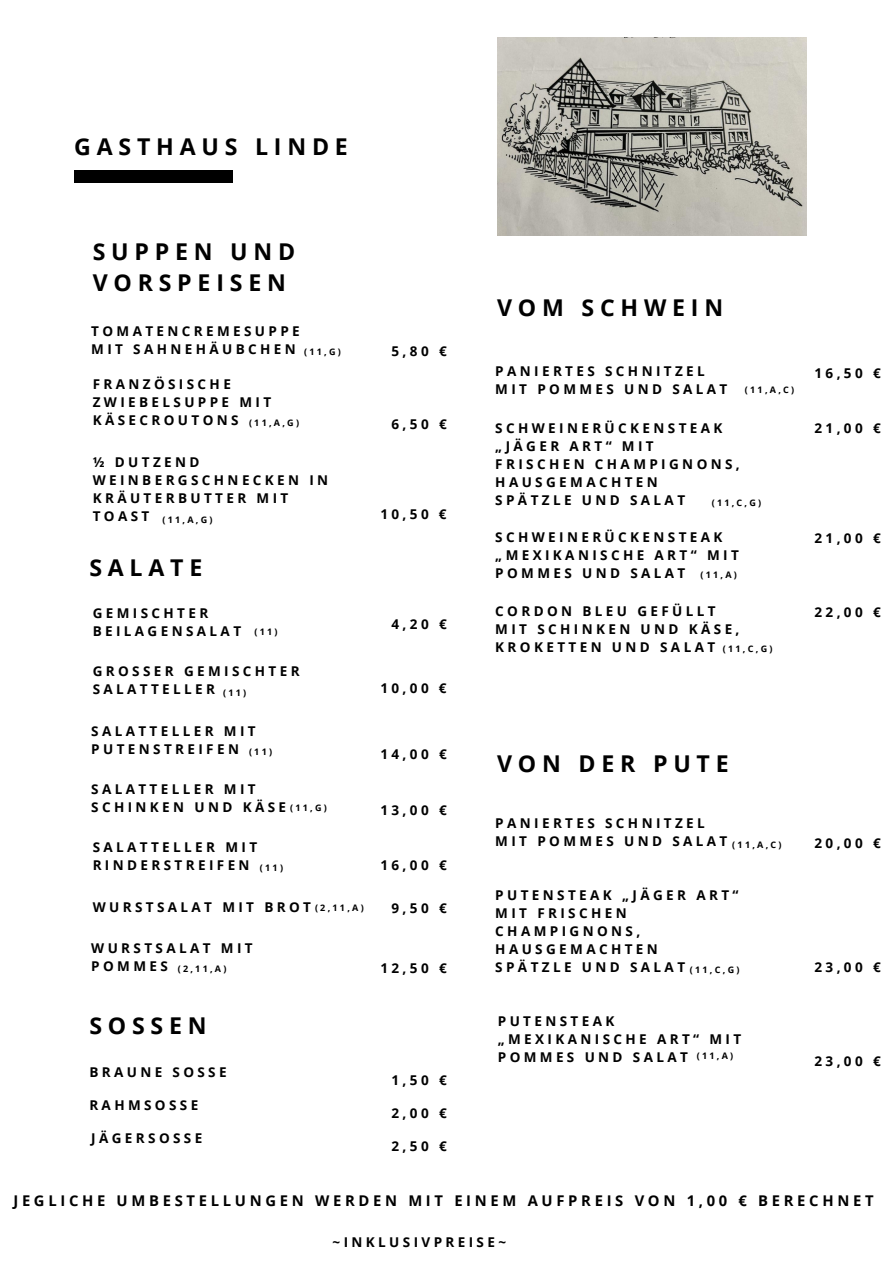
<style>
.page{position:relative;width:893px;height:1264px;background:#fff}
.page>*{position:absolute;margin:0;border:0;box-sizing:border-box;transform-origin:0 0}
.t1{font:700 23.1px/31.8px "Open Sans";letter-spacing:.25em;color:#000}
.t2{font:700 14.7px "Open Sans";letter-spacing:.25em;color:#000}
.t3{font:700 13.5px/18px "Open Sans";letter-spacing:.25em;color:#000}
.t4{font:700 9px "Open Sans";letter-spacing:.25em;color:#000}
</style>
<div class="page">
<div style="left:74px;top:170px;width:159px;height:12px;background:#000"></div>
<img style="left:498px;top:37px;width:308px;height:198px">
<p class="t1" style="left:74px;top:130px;width:275px">GASTHAUS LINDE</p>
<h1 class="t1" style="left:93px;top:235px;width:204px">SUPPEN UND<br>VORSPEISEN</h1>
<h2 class="t3" style="left:91px;top:321px;width:210px">TOMATENCREMESUPPE<br>MIT SAHNEHÄUBCHEN</h2>
<p class="t3" style="left:93px;top:374px;width:180px">FRANZÖSISCHE<br>ZWIEBELSUPPE MIT<br>KÄSECROUTONS</p>
<h2 class="t3" style="left:93px;top:453px;width:237px">½ DUTZEND<br>WEINBERGSCHNECKEN IN<br>KRÄUTERBUTTER MIT<br>TOAST</h2>
<h2 class="t4" style="left:304px;top:345px;width:38px">(11,G)</h2>
<h2 class="t4" style="left:249px;top:416px;width:52px">(11,A,G)</h2>
<p class="t4" style="left:162px;top:513px;width:52px">(11,A,G)</p>
<h2 class="t1" style="left:89px;top:551px;width:114px">SALATE</h2>
<p class="t3" style="left:93px;top:604px;width:150px">GEMISCHTER<br>BEILAGENSALAT</p>
<p class="t3" style="left:93px;top:662px;width:208px">GROSSER GEMISCHTER<br>SALATTELLER</p>
<h1 class="t3" style="left:91px;top:721px;width:166px">SALATTELLER MIT<br>PUTENSTREIFEN</h1>
<h1 class="t3" style="left:91px;top:779px;width:196px">SALATTELLER MIT<br>SCHINKEN UND KÄSE</h1>
<p class="t4" style="left:254px;top:625px;width:25px">(11)</p>
<h2 class="t4" style="left:223px;top:686px;width:25px">(11)</h2>
<h2 class="t4" style="left:249px;top:745px;width:25px">(11)</h2>
<h2 class="t4" style="left:290px;top:801px;width:38px">(11,G)</h2>
<h2 class="t3" style="left:391px;top:342px;width:57px">5,80 €</h2>
<p class="t3" style="left:391px;top:414px;width:57px">6,50 €</p>
<h2 class="t3" style="left:380px;top:505px;width:68px">10,50 €</h2>
<h2 class="t3" style="left:391px;top:614px;width:57px">4,20 €</h2>
<p class="t3" style="left:380px;top:678px;width:68px">10,00 €</p>
<h2 class="t3" style="left:380px;top:744px;width:68px">14,00 €</h2>
<p class="t3" style="left:380px;top:800px;width:68px">13,00 €</p>
<h2 class="t3" style="left:93px;top:837px;width:166px">SALATTELLER MIT<br>RINDERSTREIFEN</h2>
<h2 class="t4" style="left:260px;top:861px;width:25px">(11)</h2>
<h2 class="t3" style="left:380px;top:855px;width:68px">16,00 €</h2>
<h2 class="t3" style="left:93px;top:897px;width:220px">WURSTSALAT MIT BROT</h2>
<p class="t3" style="left:91px;top:939px;width:163px">WURSTSALAT MIT<br>POMMES</p>
<h2 class="t4" style="left:315px;top:901px;width:50px">(2,11,A)</h2>
<p class="t4" style="left:178px;top:962px;width:50px">(2,11,A)</p>
<h2 class="t3" style="left:391px;top:898px;width:57px">9,50 €</h2>
<h2 class="t3" style="left:380px;top:958px;width:68px">12,50 €</h2>
<h1 class="t1" style="left:89px;top:1008px;width:119px">SOSSEN</h1>
<p class="t3" style="left:89px;top:1062px;width:139px">BRAUNE SOSSE</p>
<p class="t3" style="left:89px;top:1095px;width:110px">RAHMSOSSE</p>
<p class="t3" style="left:91px;top:1128px;width:113px">JÄGERSOSSE</p>
<h2 class="t3" style="left:391px;top:1070px;width:57px">1,50 €</h2>
<p class="t3" style="left:391px;top:1103px;width:57px">2,00 €</p>
<h2 class="t3" style="left:391px;top:1136px;width:57px">2,50 €</h2>
<h2 class="t1" style="left:497px;top:291px;width:227px">VOM SCHWEIN</h2>
<h2 class="t3" style="left:495px;top:362px;width:234px">PANIERTES SCHNITZEL<br>MIT POMMES UND SALAT</h2>
<p class="t3" style="left:495px;top:418px;width:246px">SCHWEINERÜCKENSTEAK „JÄGER ART“ MIT<br>FRISCHEN CHAMPIGNONS,<br>HAUSGEMACHTEN<br>SPÄTZLE UND SALAT</p>
<p class="t4" style="left:744px;top:383px;width:51px">(11,A,C)</p>
<h2 class="t4" style="left:711px;top:496px;width:51px">(11,C,G)</h2>
<h1 class="t3" style="left:495px;top:528px;width:245px">SCHWEINERÜCKENSTEAK „MEXIKANISCHE ART“ MIT<br>POMMES UND SALAT</h1>
<h2 class="t4" style="left:700px;top:568px;width:38px">(11,A)</h2>
<h2 class="t3" style="left:495px;top:602px;width:246px">CORDON BLEU GEFÜLLT<br>MIT SCHINKEN UND KÄSE,<br>KROKETTEN UND SALAT</h2>
<h1 class="t4" style="left:722px;top:642px;width:51px">(11,C,G)</h1>
<p class="t3" style="left:814px;top:363px;width:68px">16,50 €</p>
<h2 class="t3" style="left:814px;top:418px;width:68px">21,00 €</h2>
<p class="t3" style="left:814px;top:528px;width:68px">21,00 €</p>
<h2 class="t3" style="left:814px;top:602px;width:68px">22,00 €</h2>
<p class="t1" style="left:497px;top:747px;width:233px">VON DER PUTE</p>
<h2 class="t3" style="left:495px;top:813px;width:234px">PANIERTES SCHNITZEL<br>MIT POMMES UND SALAT</h2>
<h2 class="t4" style="left:732px;top:838px;width:51px">(11,A,C)</h2>
<h2 class="t3" style="left:495px;top:885px;width:245px">PUTENSTEAK „JÄGER ART“<br>MIT FRISCHEN<br>CHAMPIGNONS,<br>HAUSGEMACHTEN<br>SPÄTZLE UND SALAT</h2>
<p class="t4" style="left:689px;top:963px;width:51px">(11,C,G)</p>
<p class="t3" style="left:498px;top:1011px;width:245px">PUTENSTEAK „MEXIKANISCHE ART“ MIT<br>POMMES UND SALAT</p>
<h2 class="t4" style="left:696px;top:1049px;width:38px">(11,A)</h2>
<h2 class="t3" style="left:814px;top:834px;width:68px">20,00 €</h2>
<h2 class="t3" style="left:814px;top:957px;width:68px">23,00 €</h2>
<p class="t3" style="left:814px;top:1051px;width:68px">23,00 €</p>
<h2 class="t2" style="left:13px;top:1190px;width:861px">JEGLICHE UMBESTELLUNGEN WERDEN MIT EINEM AUFPREIS VON 1,00 € BERECHNET</h2>
<h2 class="t3" style="left:332px;top:1233px;width:175px">~INKLUSIVPREISE~</h2>
</div>
